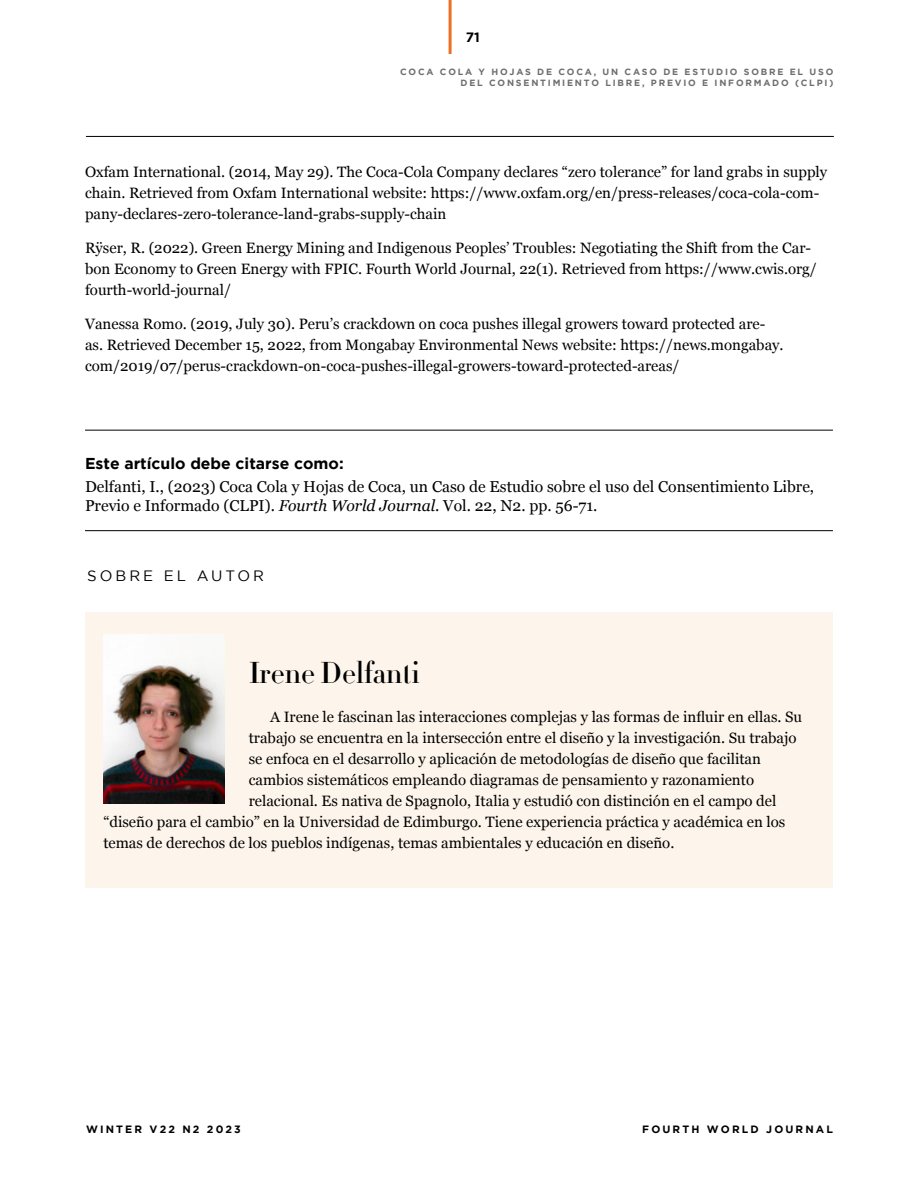
<style>
.page{position:relative;width:918px;height:1188px;background:#fff}
.page>*{position:absolute;margin:0;border:0;box-sizing:border-box;transform-origin:0 0}
.t1{font:30px "Didot HTF M24 Medium";color:#000}
.t2{font:15.75px/19.5px "Georgia";color:#000}
.t3{font:700 15.75px "Gotham";color:#000}
.t4{font:15px/21px "Georgia";color:#000}
.t5{font:15px "Gotham";letter-spacing:.2em;color:#000}
.t6{font:700 13.5px "Gotham";color:#000}
.t7{font:700 10.65px "Gotham";letter-spacing:.2em;color:#000}
.t8{font:700 9px/10.8px "Gotham";letter-spacing:.2em;color:#6e6e6e;text-align:right}
.s1{font-style:italic}
</style>
<div class="page">
<hr style="left:86px;top:136px;width:748px;height:1px;background:#000">
<hr style="left:85px;top:430px;width:748px;height:1px;background:#000">
<hr style="left:85px;top:530px;width:748px;height:1px;background:#000">
<div style="left:85px;top:612px;width:748px;height:276px;background:#fdf5ec"></div>
<img style="left:103px;top:635px;width:122px;height:169px">
<hr style="left:449px;top:0;width:3px;height:54px;background:#ed7025">
<p class="t6" style="left:466px;top:29px;width:16px">71</p>
<p class="t8" style="left:400px;top:66px;width:435px">COCA COLA Y HOJAS DE COCA, UN CASO DE ESTUDIO SOBRE EL USO<br>DEL CONSENTIMIENTO LIBRE, PREVIO E INFORMADO (CLPI)</p>
<p class="t4" style="left:85px;top:161px;width:744px">Oxfam International. (2014, May 29). The Coca-Cola Company declares “zero tolerance” for land grabs in supply chain. Retrieved from Oxfam International website: https://www.oxfam.org/en/press-releases/coca-cola-com&shy;pany-declares-zero-tolerance-land-grabs-supply-chain</p>
<p class="t4" style="left:85px;top:237px;width:733px">Rÿser, R. (2022). Green Energy Mining and Indigenous Peoples’ Troubles: Negotiating the Shift from the Car&shy;bon Economy to Green Energy with FPIC. Fourth World Journal, 22(1). Retrieved from https://www.cwis.org/ fourth-world-journal/</p>
<p class="t4" style="left:85px;top:312px;width:700px">Vanessa Romo. (2019, July 30). Peru’s crackdown on coca pushes illegal growers toward protected are&shy;as. Retrieved December 15, 2022, from Mongabay Environmental News website: https://news.mongabay. com/2019/07/perus-crackdown-on-coca-pushes-illegal-growers-toward-protected-areas/</p>
<p class="t3" style="left:85px;top:455px;width:260px">Este artículo debe citarse como:</p>
<p class="t2" style="left:85px;top:476px;width:731px">Delfanti, I., (2023) Coca Cola y Hojas de Coca, un Caso de Estudio sobre el uso del Consentimiento Libre,<br>Previo e Informado (CLPI). <span class="s1">Fourth World Journal</span>. Vol. 22, N2. pp. 56-71.</p>
<p class="t5" style="left:87px;top:567px;width:178px">SOBRE EL AUTOR</p>
<h1 class="t1" style="left:249px;top:654px;width:173px">Irene Delfanti</h1>
<p class="t4" style="left:270px;top:706px;width:534px">A Irene le fascinan las interacciones complejas y las formas de influir en ellas. Su</p>
<p class="t4" style="left:249px;top:727px;width:549px">trabajo se encuentra en la intersección entre el diseño y la investigación. Su trabajo</p>
<p class="t4" style="left:249px;top:748px;width:514px">se enfoca en el desarrollo y aplicación de metodologías de diseño que facilitan</p>
<p class="t4" style="left:249px;top:769px;width:507px">cambios sistemáticos empleando diagramas de pensamiento y razonamiento</p>
<p class="t4" style="left:249px;top:790px;width:529px">relacional. Es nativa de Spagnolo, Italia y estudió con distinción en el campo del</p>
<p class="t4" style="left:103px;top:810px;width:684px">“diseño para el cambio” en la Universidad de Edimburgo. Tiene experiencia práctica y académica en los</p>
<p class="t4" style="left:103px;top:831px;width:573px">temas de derechos de los pueblos indígenas, temas ambientales y educación en diseño.</p>
<p class="t7" style="left:86px;top:1123px;width:156px">WINTER V22 N2 2023</p>
<p class="t7" style="left:642px;top:1123px;width:192px">FOURTH WORLD JOURNAL</p>
</div>
